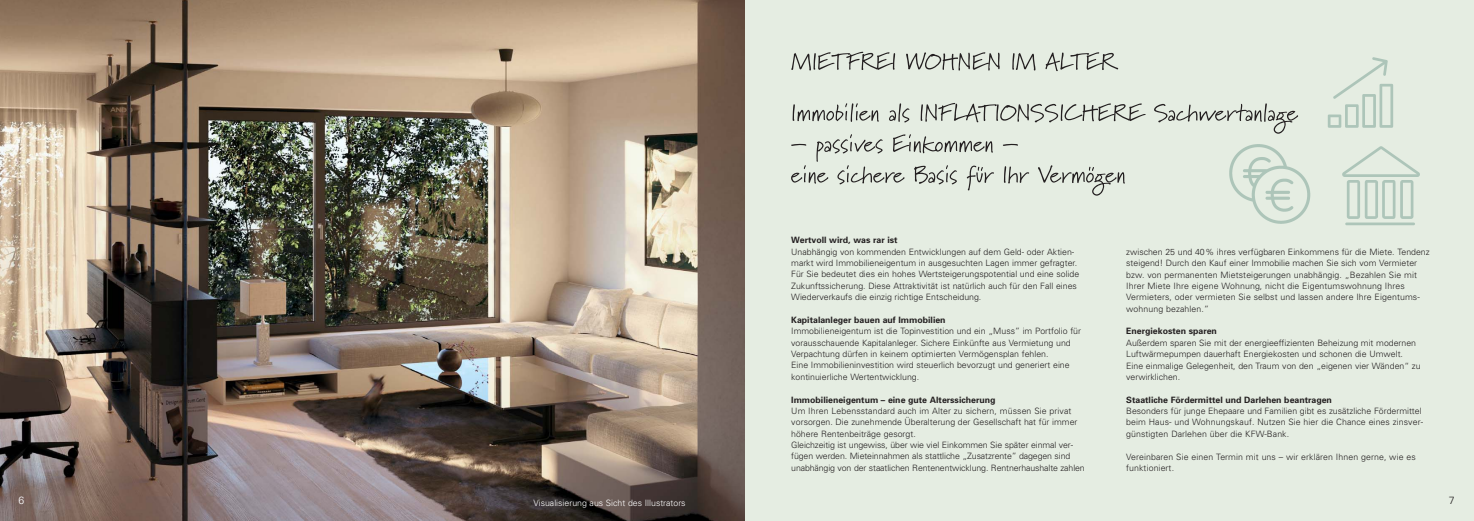
<style>
.page{position:relative;width:1474px;height:521px;background:#fff}
.page>*{position:absolute;margin:0;border:0;box-sizing:border-box;transform-origin:0 0}
.t1{font:300 10.5px "Univers LT Std";color:#231f20}
.t2{font:300 10.5px "Univers LT Std";color:#fff}
.t3{font:300 8.75px/11.4px "Univers";color:#231f20}
.t4{font:700 8.75px "Univers";color:#231f20}
.t5{font:300 8.75px "Univers";color:#fff}
</style>
<div class="page">
<div style="left:729px;top:0;width:744px;height:521px;background:#e5ede2"></div>
<svg style="left:792px;top:103px;width:86px;height:19px"></svg>
<svg style="left:889px;top:103px;width:20px;height:19px"></svg>
<svg style="left:920px;top:103px;width:225px;height:19px"></svg>
<svg style="left:1154px;top:103px;width:144px;height:31px"></svg>
<svg style="left:1002px;top:144px;width:16px;height:2px"></svg>
<svg style="left:791px;top:134px;width:203px;height:56px"></svg>
<svg style="left:1003px;top:166px;width:26px;height:17px"></svg>
<svg style="left:1038px;top:165px;width:86px;height:31px"></svg>
<img style="left:1327px;top:57px;width:67px;height:71px">
<img style="left:1229px;top:144px;width:82px;height:80px">
<img style="left:1342px;top:146px;width:78px;height:80px">
<svg style="left:791px;top:52px;width:104px;height:18px"></svg>
<svg style="left:906px;top:52px;width:93px;height:19px"></svg>
<svg style="left:1012px;top:53px;width:23px;height:17px"></svg>
<svg style="left:1045px;top:52px;width:73px;height:19px"></svg>
<img style="left:0;top:0;width:744px;height:521px">
<p class="t2" style="left:19px;top:496px;width:7px">6</p>
<p class="t5" style="left:533px;top:500px;width:153px">Visualisierung aus Sicht des Illustrators</p>
<p class="t4" style="left:791px;top:237px;width:108px">Wertvoll wird, was rar ist</p>
<p class="t3" style="left:791px;top:247px;width:289px">Unabhängig von kommenden Entwicklungen auf dem Geld- oder Aktien&shy;markt wird Immobilieneigentum in ausgesuchten Lagen immer gefragter.<br>Für Sie bedeutet dies ein hohes Wertsteigerungspotential und eine solide Zukunftssicherung. Diese Attraktivität ist natürlich auch für den Fall eines Wiederverkaufs die einzig richtige Entscheidung.</p>
<p class="t4" style="left:791px;top:317px;width:156px">Kapitalanleger bauen auf Immobilien</p>
<p class="t3" style="left:791px;top:326px;width:291px">Immobilieneigentum ist die Topinvestition und ein „Muss” im Portfolio für vorausschauende Kapitalanleger. Sichere Einkünfte aus Vermietung und Verpachtung dürfen in keinem optimierten Vermögensplan fehlen.<br>Eine Immobilieninvestition wird steuerlich bevorzugt und generiert eine kontinuierliche Wertentwicklung.</p>
<p class="t4" style="left:791px;top:396px;width:206px">Immobilieneigentum – eine gute Alterssicherung</p>
<p class="t3" style="left:791px;top:406px;width:295px">Um Ihren Lebensstandard auch im Alter zu sichern, müssen Sie privat vorsorgen. Die zunehmende Überalterung der Gesellschaft hat für immer höhere Rentenbeiträge gesorgt.<br>Gleichzeitig ist ungewiss, über wie viel Einkommen Sie später einmal ver&shy;fügen werden. Mieteinnahmen als stattliche „Zusatzrente” dagegen sind unabhängig von der staatlichen Rentenentwicklung. Rentnerhaushalte zahlen</p>
<p class="t3" style="left:1126px;top:247px;width:305px">zwischen 25 und 40% ihres verfügbaren Einkommens für die Miete. Tendenz steigend! Durch den Kauf einer Immobilie machen Sie sich vom Vermieter bzw. von permanenten Mietsteigerungen unabhängig. „Bezahlen Sie mit Ihrer Miete Ihre eigene Wohnung, nicht die Eigentumswohnung Ihres Vermieters, oder vermieten Sie selbst und lassen andere Ihre Eigentums&shy;wohnung bezahlen.”</p>
<p class="t4" style="left:1126px;top:328px;width:92px">Energiekosten sparen</p>
<p class="t3" style="left:1126px;top:338px;width:296px">Außerdem sparen Sie mit der energieeffizienten Beheizung mit modernen Luftwärmepumpen dauerhaft Energiekosten und schonen die Umwelt.<br>Eine einmalige Gelegenheit, den Traum von den „eigenen vier Wänden“ zu verwirklichen.</p>
<p class="t4" style="left:1126px;top:396px;width:207px">Staatliche Fördermittel und Darlehen beantragen</p>
<p class="t3" style="left:1126px;top:406px;width:298px">Besonders für junge Ehepaare und Familien gibt es zusätzliche Fördermittel beim Haus- und Wohnungskauf. Nutzen Sie hier die Chance eines zinsver&shy;günstigten Darlehen über die KFW-Bank.</p>
<p class="t3" style="left:1126px;top:451px;width:291px">Vereinbaren Sie einen Termin mit uns – wir erklären Ihnen gerne, wie es funktioniert.</p>
<p class="t1" style="left:1448px;top:496px;width:7px">7</p>
</div>
